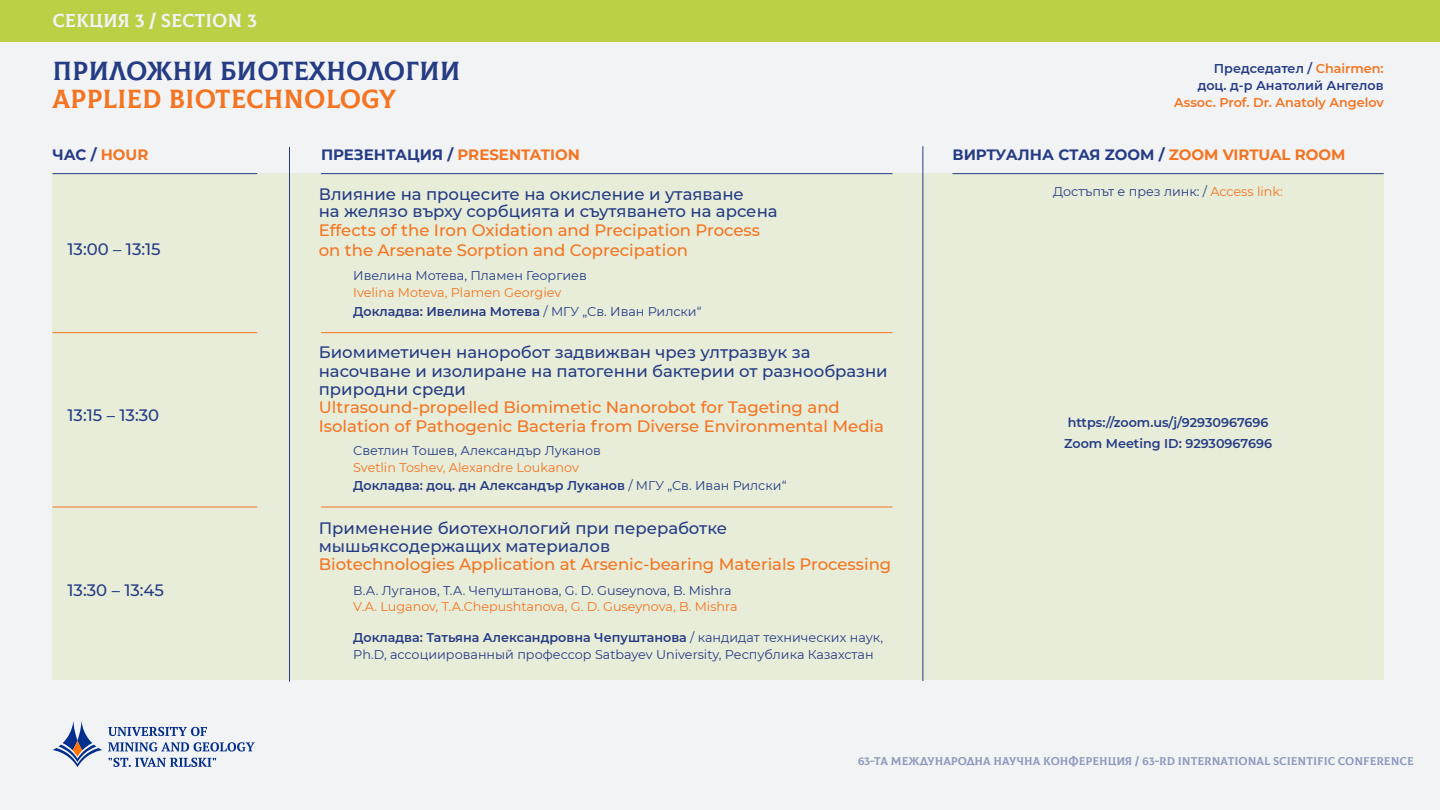
<style>
.page{position:relative;width:1440px;height:810px;background:#f1f3f4}
.page>*{position:absolute;margin:0;border:0;box-sizing:border-box;transform-origin:0 0}
.t1{font:26.25px "Colus";color:#253c85}
.t2{font:26.25px "Colus";color:#f47421}
.t3{font:18.75px "Colus";color:#f1f3f4}
.t4{font:500 16.5px/18.3px "Montserrat";color:#253c85}
.t5{font:500 16.5px/19.8px "Montserrat";color:#f47421}
.t6{font:700 15px "Montserrat";color:#253c85}
.t7{font:12.75px/16.8px "Montserrat";color:#253c85}
.t8{font:600 12.75px/18.3px "Montserrat";color:#253c85}
.t9{font:12.75px/18.3px "Montserrat";color:#f47421}
.t10{font:600 12.75px "Montserrat";color:#f47421}
.t11{font:11.25px "Colus";color:#253c85}
.s1{color:#f47421}
.s2{font-weight:600;color:#253c85}
.s3{color:#253c85}
.s4{font-weight:400;color:#f47421}
.s5{font-weight:400}
.s6{font-weight:600}
</style>
<div class="page">
<div style="left:52px;top:173px;width:1332px;height:507px;background:#e8edd9"></div>
<hr style="left:52px;top:173px;width:205px;height:1px;background:#253c85">
<hr style="left:52px;top:332px;width:205px;height:1px;background:#f47421">
<hr style="left:52px;top:507px;width:205px;height:1px;background:#f47421">
<hr style="left:321px;top:173px;width:571px;height:1px;background:#253c85">
<hr style="left:321px;top:332px;width:571px;height:1px;background:#f47421">
<hr style="left:321px;top:507px;width:571px;height:1px;background:#f47421">
<hr style="left:952px;top:173px;width:432px;height:1px;background:#253c85">
<svg style="left:53px;top:721px;width:49px;height:46px"></svg>
<svg style="left:108px;top:727px;width:99px;height:9px"></svg>
<svg style="left:108px;top:742px;width:147px;height:10px"></svg>
<svg style="left:108px;top:758px;width:108px;height:9px"></svg>
<div style="left:0;top:0;width:1440px;height:42px;background:#bbd045"></div>
<hr style="left:289px;top:147px;width:1px;height:535px;background:#253c85">
<hr style="left:922px;top:146px;width:1px;height:535px;background:#253c85">
<p class="t3" style="left:52px;top:6px;width:206px">СЕКЦИЯ 3 / SECTION 3</p>
<h1 class="t1" style="left:52px;top:51px;width:410px">ПРИЛОЖНИ БИОТЕХНОЛОГИИ</h1>
<h1 class="t2" style="left:52px;top:80px;width:345px">APPLIED BIOTECHNOLOGY</h1>
<p class="t8" style="left:1198px;top:59px;width:188px;line-height:16.8px;text-align:right">Председател / <span class="s1">Chairmen: </span>доц. д-р Анатолий Ангелов</p>
<p class="t10" style="left:1174px;top:93px;width:211px">Assoc. Prof. Dr. Anatoly Angelov</p>
<p class="t6" style="left:52px;top:144px;width:97px">ЧАС / <span class="s1">HOUR</span></p>
<p class="t6" style="left:321px;top:144px;width:260px">ПРЕЗЕНТАЦИЯ / <span class="s1">PRESENTATION</span></p>
<p class="t6" style="left:952px;top:144px;width:395px">ВИРТУАЛНА СТАЯ ZOOM / <span class="s1">ZOOM VIRTUAL ROOM</span></p>
<p class="t4" style="left:319px;top:185px;width:460px;line-height:16.8px">Влияние на процесите на окисление и утаяване<br>на желязо върху сорбцията и съутяването на арсена</p>
<p class="t5" style="left:319px;top:220px;width:443px">Effects of the Iron Oxidation and Precipation Process on the Arsenate Sorption and Coprecipation</p>
<p class="t7" style="left:1053px;top:183px;width:231px">Достъпът е през линк: / <span class="s1">Access link:</span></p>
<p class="t4" style="left:68px;top:239px;width:95px">13:00 – 13:15</p>
<p class="t4" style="left:68px;top:405px;width:93px">13:15 – 13:30</p>
<p class="t4" style="left:68px;top:581px;width:98px">13:30 – 13:45</p>
<p class="t7" style="left:353px;top:267px;width:235px">Ивелина Мотева, Пламен Георгиев</p>
<p class="t9" style="left:353px;top:283px;width:350px">Ivelina Moteva, Plamen Georgiev<br><span class="s2">Докладва: Ивелина Мотева</span> <span class="s3">/ МГУ „Св. Иван Рилски“</span></p>
<p class="t4" style="left:319px;top:343px;width:571px">Биомиметичен наноробот задвижван чрез ултразвук за насочване и изолиране на патогенни бактерии от разнообразни природни среди</p>
<p class="t5" style="left:319px;top:398px;width:567px;line-height:18.3px">Ultrasound-propelled Biomimetic Nanorobot for Tageting and<br>Isolation of Pathogenic Bacteria from Diverse Environmental Media</p>
<p class="t7" style="left:353px;top:441px;width:249px">Светлин Тошев, Александър Луканов</p>
<p class="t8" style="left:353px;top:457px;width:435px"><span class="s4">Svetlin Toshev, Alexandre Loukanov<br></span>Докладва: доц. дн Александър Луканов <span class="s5">/ МГУ „Св. Иван Рилски“</span></p>
<p class="t4" style="left:319px;top:518px;width:410px">Применение биотехнологий при переработке мышьяксодержащих материалов</p>
<p class="t5" style="left:319px;top:554px;width:574px">Biotechnologies Application at Arsenic-bearing Materials Processing</p>
<p class="t7" style="left:353px;top:581px;width:380px">В.А. Луганов, T.A. Чепуштанова, G. D. Guseynova, B. Mishra</p>
<p class="t9" style="left:353px;top:597px;width:386px">V.A. Luganov, T.A.Chepushtanova, G. D. Guseynova, B. Mishra</p>
<p class="t7" style="left:353px;top:629px;width:531px"><span class="s6">Докладва: Татьяна Александровна Чепуштанова</span> / кандидат технических наук,<br>Ph.D, ассоциированный профессор Satbayev University, Республика Казахстан</p>
<p class="t8" style="left:1064px;top:411px;width:209px;line-height:21.3px">https://zoom.us/j/92930967696<br>Zoom Meeting ID: 92930967696</p>
<p class="t11" style="left:857px;top:753px;width:558px">63-ta МЕЖДУНАРОДНА НАУЧНА КОНФЕРЕНЦИЯ / 63-rd INTERNATIONAL SCIENTIFIC CONFERENCE</p>
</div>
